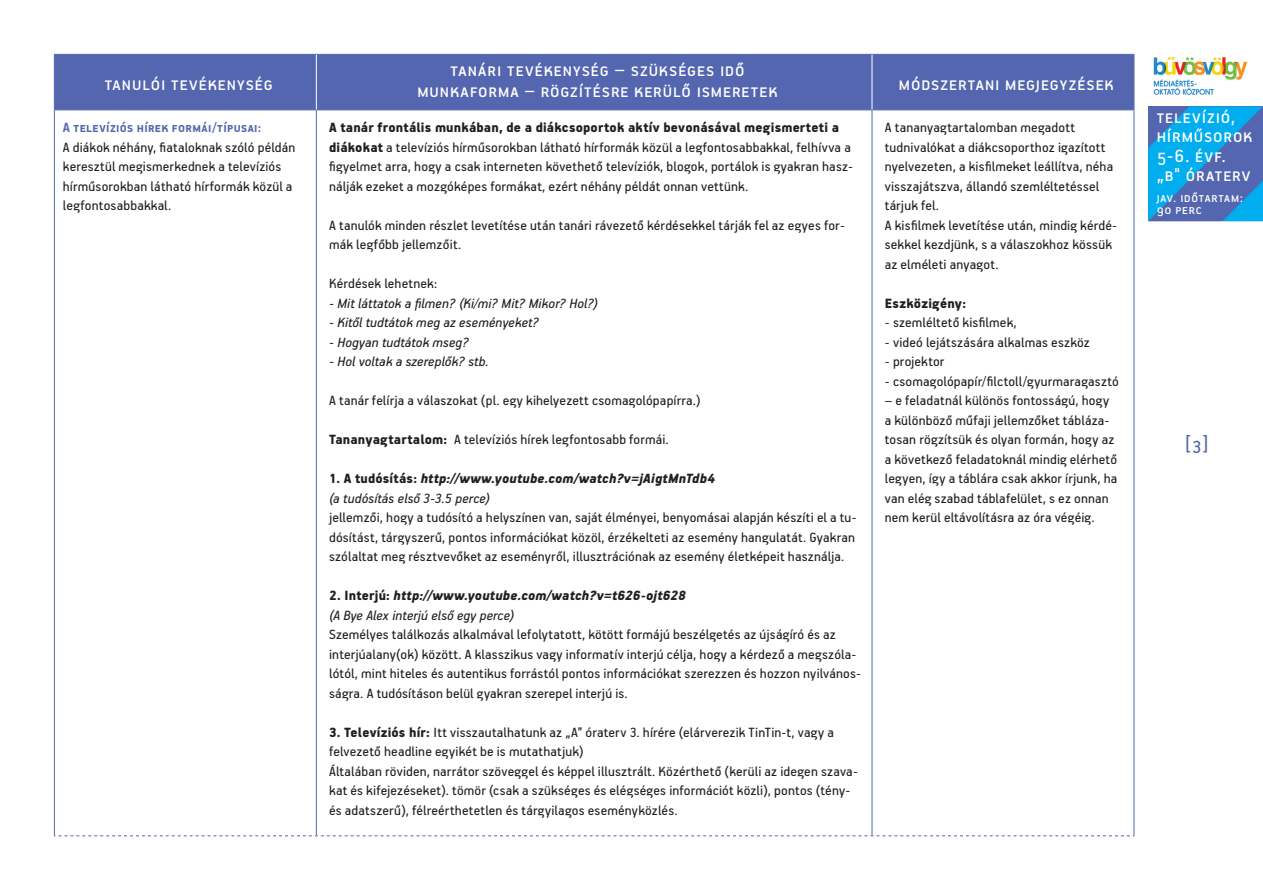
<style>
.page{position:relative;width:1263px;height:893px;background:#fff}
.page>*{position:absolute;margin:0;border:0;box-sizing:border-box;transform-origin:0 0}
.t1{font:21px/19.5px "PF Handbook Pro";letter-spacing:.045em;color:#fff}
.t2{font:21px "PF Handbook Pro";color:#5466af}
.t3{font:15px/19.5px "PF Handbook Pro";letter-spacing:.015em;color:#231f20}
.t4{font:italic 15px "PF Handbook Pro";letter-spacing:.005em;color:#231f20}
.t5{font:italic 900 15px "PF Handbook Pro";letter-spacing:.01em;color:#231f20}
.t6{font:700 15px "PF Handbook Pro";letter-spacing:.03em;color:#5466af}
.t7{font:15px/12px "PF Handbook Pro";letter-spacing:.055em;color:#fff}
.t8{font:900 15px "PF Handbook Pro";letter-spacing:.01em;color:#231f20}
.s1{font-weight:900}
.s2{font-style:normal}
</style>
<div class="page">
<img style="left:1153px;top:57px;width:95px;height:38px">
<svg style="left:1148px;top:107px;width:115px;height:114px;background:#2b89ce"></svg>
<div style="left:55px;top:55px;width:1078px;height:55px;background:#5466af"></div>
<hr style="left:54px;top:54px;width:262px;height:1px;background:#5466af">
<hr style="left:316px;top:54px;width:556px;height:1px;background:#5466af">
<hr style="left:872px;top:54px;width:262px;height:1px;background:#5466af">
<hr style="left:54px;top:110px;width:262px;height:1px;background:#5466af">
<hr style="left:54px;top:110px;width:1px;height:725px;background:#5466af">
<hr style="left:316px;top:110px;width:556px;height:1px;background:#5466af">
<hr style="left:316px;top:110px;width:1px;height:725px;background:#5466af">
<hr style="left:872px;top:110px;width:262px;height:1px;background:#5466af">
<hr style="left:872px;top:110px;width:1px;height:725px;background:#5466af">
<hr style="left:1133px;top:110px;width:1px;height:725px;background:#5466af">
<hr style="left:316px;top:55px;width:1px;height:55px;background:#fff">
<hr style="left:872px;top:55px;width:1px;height:55px;background:#fff">
<hr style="left:54px;top:55px;width:1px;height:55px;background:#5466af">
<hr style="left:1133px;top:55px;width:1px;height:55px;background:#5466af">
<svg style="left:54px;top:835px;width:1080px;height:1px"></svg>
<p class="t1" style="left:105px;top:73px;width:170px">tanulói tevékenység</p>
<p class="t6" style="left:63px;top:118px;width:200px">A televíziós hírek formái/típusai:</p>
<p class="t3" style="left:63px;top:137px;width:234px">A diákok néhány, fiataloknak szóló példán keresztül megismerkednek a televíziós hírműsorokban látható hírformák közül a legfontosabbakkal.</p>
<p class="t1" style="left:451px;top:59px;width:295px">tanári tevékenység – szükséges idő</p>
<p class="t1" style="left:417px;top:80px;width:362px">munkaforma – rögzítésre kerülő ismeretek</p>
<p class="t1" style="left:899px;top:73px;width:216px">módszertani megjegyzések</p>
<p class="t3" style="left:329px;top:117px;width:526px"><span class="s1">A tanár frontális munkában, de a diákcsoportok aktív bevonásával megismerteti a diákokat</span> a televíziós hírműsorokban látható hírformák közül a legfontosabbakkal, felhívva a figyelmet arra, hogy a csak interneten követhető televíziók, blogok, portálok is gyakran hasz&shy;nálják ezeket a mozgóképes formákat, ezért néhány példát onnan vettünk.</p>
<p class="t3" style="left:329px;top:215px;width:517px">A tanulók minden részlet levetítése után tanári rávezető kérdésekkel tárják fel az egyes for&shy;mák legfőbb jellemzőit.</p>
<p class="t3" style="left:329px;top:273px;width:110px">Kérdések lehetnek:</p>
<p class="t4" style="left:329px;top:294px;width:270px">- Mit láttatok a filmen? (Ki/mi? Mit? Mikor? Hol?)</p>
<p class="t4" style="left:329px;top:313px;width:212px">- Kitől tudtátok meg az eseményeket?</p>
<p class="t4" style="left:329px;top:333px;width:142px">- Hogyan tudtátok mseg?</p>
<p class="t4" style="left:329px;top:352px;width:161px">- Hol voltak a szereplők? stb.</p>
<p class="t3" style="left:329px;top:390px;width:373px">A tanár felírja a válaszokat (pl. egy kihelyezett csomagolópapírra.)</p>
<p class="t3" style="left:329px;top:429px;width:341px"><span class="s1">Tananyagtartalom:</span> A televíziós hírek legfontosabb formái.</p>
<p class="t5" style="left:329px;top:469px;width:387px"><span class="s2">1. A tudósítás:</span> http://www.youtube.com/watch?v=jAigtMnTdb4</p>
<p class="t4" style="left:329px;top:489px;width:162px">(a tudósítás első 3-3.5 perce)</p>
<p class="t3" style="left:329px;top:507px;width:529px">jellemzői, hogy a tudósító a helyszínen van, saját élményei, benyomásai alapján készíti el a tu&shy;dósítást, tárgyszerű, pontos információkat közöl, érzékelteti az esemény hangulatát. Gyakran szólaltat meg résztvevőket az eseményről, illusztrációnak az esemény életképeit használja.</p>
<p class="t5" style="left:329px;top:586px;width:358px"><span class="s2">2. Interjú:</span> http://www.youtube.com/watch?v=t626-ojt628</p>
<p class="t4" style="left:329px;top:606px;width:187px">(A Bye Alex interjú első egy perce)</p>
<p class="t3" style="left:329px;top:624px;width:534px">Személyes találkozás alkalmával lefolytatott, kötött formájú beszélgetés az újságíró és az interjúalany(ok) között. A klasszikus vagy informatív interjú célja, hogy a kérdező a megszóla&shy;lótól, mint hiteles és autentikus forrástól pontos információkat szerezzen és hozzon nyilvános&shy;ságra. A tudósításon belül gyakran szerepel interjú is.</p>
<p class="t3" style="left:329px;top:722px;width:506px"><span class="s1">3. Televíziós hír:</span> Itt visszautalhatunk az „A” óraterv 3. hírére (elárverezik TinTin-t, vagy a felvezető headline egyikét be is mutathatjuk)</p>
<p class="t3" style="left:329px;top:761px;width:531px">Általában röviden, narrátor szöveggel és képpel illusztrált. Közérthető (kerüli az idegen szava&shy;kat és kifejezéseket). tömör (csak a szükséges és elégséges információt közli), pontos (tény&shy;és adatszerű), félreérthetetlen és tárgyilagos eseményközlés.</p>
<p class="t3" style="left:885px;top:117px;width:230px">A tananyagtartalomban megadott tudnivalókat a diákcsoporthoz igazított nyelvezeten, a kisfilmeket leállítva, néha visszajátszva, állandó szemléltetéssel tárjuk fel.</p>
<p class="t3" style="left:885px;top:215px;width:234px">A kisfilmek levetítése után, mindig kérdé&shy;sekkel kezdjünk, s a válaszokhoz kössük az elméleti anyagot.</p>
<p class="t8" style="left:885px;top:294px;width:83px">Eszközigény:</p>
<p class="t3" style="left:885px;top:312px;width:134px">- szemléltető kisfilmek,</p>
<p class="t3" style="left:885px;top:332px;width:207px">- videó lejátszására alkalmas eszköz</p>
<p class="t3" style="left:885px;top:351px;width:61px">- projektor</p>
<p class="t3" style="left:885px;top:371px;width:236px">- csomagolópapír/filctoll/gyurmaragasztó</p>
<p class="t3" style="left:885px;top:390px;width:234px">– e feladatnál különös fontosságú, hogy a különböző műfaji jellemzőket tábláza&shy;tosan rögzítsük és olyan formán, hogy az a következő feladatoknál mindig elérhető legyen, így a táblára csak akkor írjunk, ha van elég szabad táblafelület, s ez onnan nem kerül eltávolításra az óra végéig.</p>
<h1 class="t1" style="left:1157px;top:106px;width:97px">televízió, hírműsorok<br>5-6. évf. „b" óraterv</h1>
<p class="t7" style="left:1157px;top:191px;width:88px">jav. időtartam:<br>90 perc</p>
<p class="t2" style="left:1184px;top:431px;width:26px">[3]</p>
</div>
